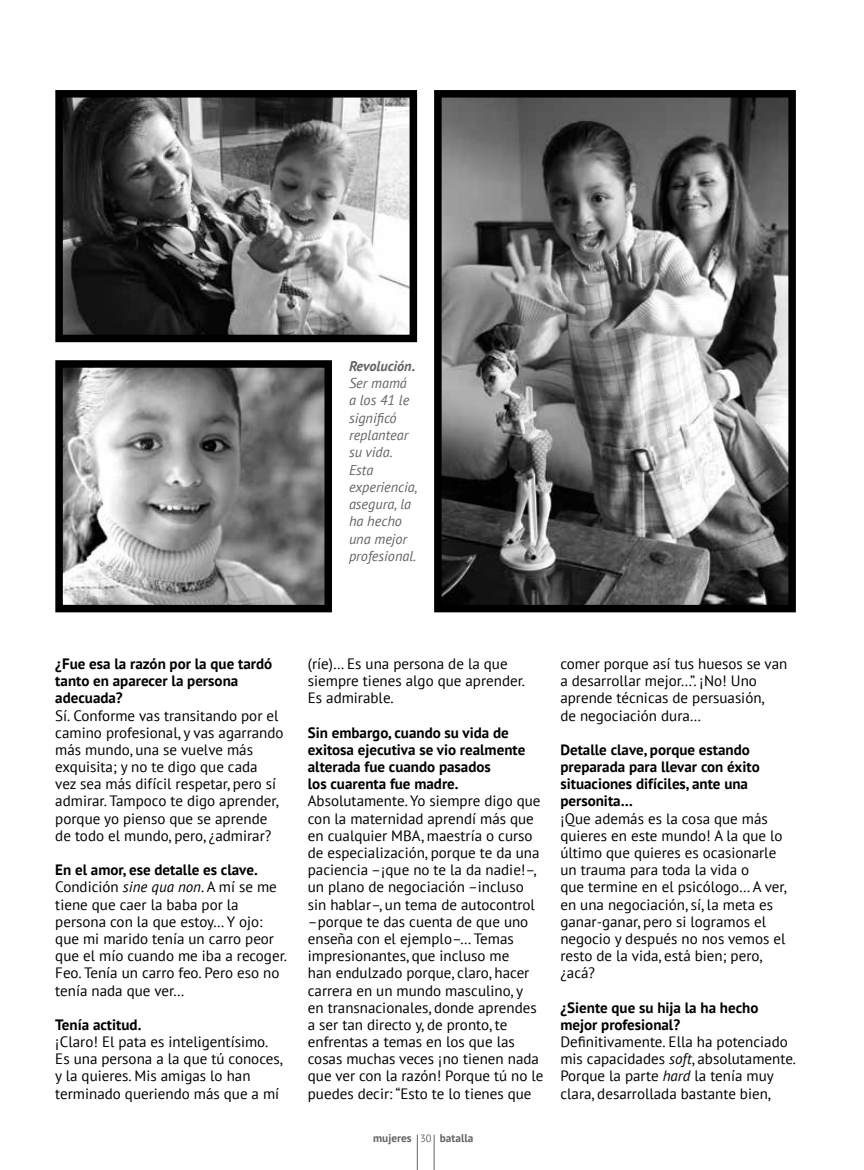
<style>
.page{position:relative;width:864px;height:1170px;background:#fff}
.page>*{position:absolute;margin:0;border:0;box-sizing:border-box;transform-origin:0 0}
.t1{font:15px/17.2px "PT Sans";color:#000}
.t2{font:700 15px/17.2px "PT Sans";color:#000}
.t3{font:italic 14.25px/17.2px "PT Sans";color:#636466}
.t4{font:italic 700 14.25px "PT Sans";color:#636466}
.t5{font:700 11.25px "PT Sans";color:#636466}
.s1{font-weight:700}
.s2{font-style:italic}
.s3{font-weight:400;font-size:10.5px}
</style>
<div class="page">
<hr style="left:417px;top:1134px;width:1px;height:35px;background:#636466">
<hr style="left:433px;top:1134px;width:1px;height:35px;background:#636466">
<img style="left:64px;top:99px;width:344px;height:234px">
<img style="left:64px;top:369px;width:259px;height:234px">
<img style="left:443px;top:99px;width:343px;height:504px">
<div style="left:55px;top:90px;width:362px;height:252px;border:8px solid #000"></div>
<div style="left:55px;top:360px;width:277px;height:252px;border:8px solid #000"></div>
<div style="left:434px;top:90px;width:361px;height:522px;border:8px solid #000"></div>
<p class="t4" style="left:349px;top:358px;width:68px">Revolución.</p>
<p class="t3" style="left:349px;top:375px;width:70px">Ser mamá<br>a los 41 le significó replantear su vida.<br>Esta experiencia, asegura, la ha hecho una mejor profesional.</p>
<p class="t2" style="left:55px;top:655px;width:218px">¿Fue esa la razón por la que tardó tanto en aparecer la persona adecuada?</p>
<p class="t1" style="left:55px;top:707px;width:230px">Sí. Conforme vas transitando por el camino profesional, y vas agarrando más mundo, una se vuelve más exquisita; y no te digo que cada<br>vez sea más difícil respetar, pero sí admirar. Tampoco te digo aprender, porque yo pienso que se aprende de todo el mundo, pero, ¿admirar?</p>
<p class="t1" style="left:55px;top:861px;width:233px"><span class="s1">En el amor, ese detalle es clave.<br></span>Condición <span class="s2">sine qua non</span>. A mí se me tiene que caer la baba por la persona con la que estoy… Y ojo: que mi marido tenía un carro peor que el mío cuando me iba a recoger.<br>Feo. Tenía un carro feo. Pero eso no tenía nada que ver…</p>
<p class="t2" style="left:55px;top:1016px;width:87px">Tenía actitud.</p>
<p class="t1" style="left:55px;top:1033px;width:229px">¡Claro! El pata es inteligentísimo.<br>Es una persona a la que tú conoces, y la quieres. Mis amigas lo han terminado queriendo más que a mí</p>
<p class="t1" style="left:308px;top:655px;width:219px">(ríe)… Es una persona de la que siempre tienes algo que aprender.<br>Es admirable.</p>
<p class="t2" style="left:308px;top:724px;width:219px">Sin embargo, cuando su vida de exitosa ejecutiva se vio realmente alterada fue cuando pasados<br>los cuarenta fue madre.</p>
<p class="t1" style="left:308px;top:793px;width:237px">Absolutamente. Yo siempre digo que con la maternidad aprendí más que en cualquier MBA, maestría o curso de especialización, porque te da una paciencia –¡que no te la da nadie!–, un plano de negociación –incluso sin hablar–, un tema de autocontrol –porque te das cuenta de que uno enseña con el ejemplo–… Temas impresionantes, que incluso me<br>han endulzado porque, claro, hacer carrera en un mundo masculino, y<br>en transnacionales, donde aprendes a ser tan directo y, de pronto, te enfrentas a temas en los que las cosas muchas veces ¡no tienen nada que ver con la razón! Porque tú no le puedes decir: “Esto te lo tienes que</p>
<p class="t5" style="left:373px;top:1132px;width:101px">mujeres <span class="s3">30</span> batalla</p>
<p class="t1" style="left:560px;top:655px;width:228px">comer porque así tus huesos se van a desarrollar mejor…”. ¡No! Uno aprende técnicas de persuasión,<br>de negociación dura…</p>
<p class="t2" style="left:560px;top:741px;width:201px">Detalle clave, porque estando preparada para llevar con éxito situaciones difíciles, ante una personita…</p>
<p class="t1" style="left:560px;top:810px;width:228px">¡Que además es la cosa que más quieres en este mundo! A la que lo último que quieres es ocasionarle un trauma para toda la vida o<br>que termine en el psicólogo… A ver, en una negociación, sí, la meta es ganar-ganar, pero si logramos el negocio y después no nos vemos el resto de la vida, está bien; pero, ¿acá?</p>
<p class="t2" style="left:560px;top:999px;width:199px">¿Siente que su hija la ha hecho mejor profesional?</p>
<p class="t1" style="left:560px;top:1033px;width:237px">Definitivamente. Ella ha potenciado mis capacidades <span class="s2">soft</span>, absolutamente.<br>Porque la parte <span class="s2">hard</span> la tenía muy clara, desarrollada bastante bien,</p>
</div>
